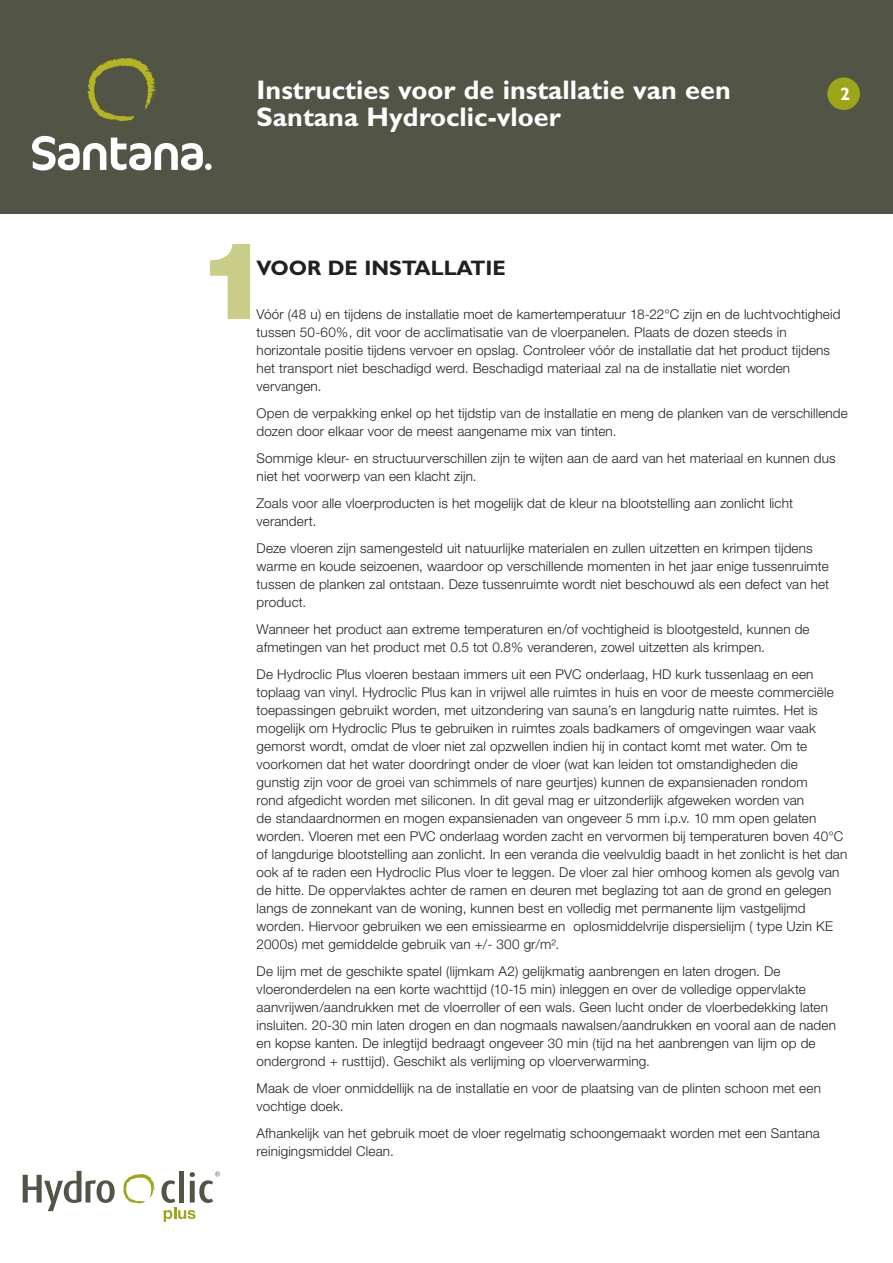
<style>
.page{position:relative;width:893px;height:1263px;background:#fff}
.page>*{position:absolute;margin:0;border:0;box-sizing:border-box;transform-origin:0 0}
.t1{font:900 108px "Helvetica Neue";color:#c9cd88}
.t2{font:700 27px/27px "Gill Sans";color:#fff}
.t3{font:700 21px "Gill Sans";color:#231f20}
.t4{font:700 18px "Gill Sans";color:#fff}
.t5{font:300 13.5px/18px "Helvetica Neue";letter-spacing:.01em;color:#231f20}
</style>
<div class="page">
<div style="left:0;top:0;width:893px;height:213px;background:#525446"></div>
<svg style="left:87px;top:58px;width:69px;height:64px"></svg>
<svg style="left:32px;top:136px;width:171px;height:35px"></svg>
<div style="left:205px;top:164px;width:7px;height:6px;background:#fff;border-radius:50%"></div>
<svg style="left:123px;top:1174px;width:32px;height:30px"></svg>
<svg style="left:23px;top:1171px;width:92px;height:40px"></svg>
<svg style="left:161px;top:1171px;width:59px;height:51px"></svg>
<div style="left:827px;top:77px;width:33px;height:33px;background:#9da618;border-radius:50%"></div>
<h2 class="t2" style="left:257px;top:76px;width:476px">Instructies voor de installatie van een<br>Santana Hydroclic-vloer</h2>
<h3 class="t4" style="left:840px;top:83px;width:11px">2</h3>
<h1 class="t1" style="left:197px;top:216px;width:74px">1</h1>
<h3 class="t3" style="left:257px;top:256px;width:251px">VOOR DE INSTALLATIE</h3>
<p class="t5" style="left:257px;top:305px;width:585px">Vóór (48 u) en tijdens de installatie moet de kamertemperatuur 18-22°C zijn en de luchtvochtigheid tussen 50-60%, dit voor de acclimatisatie van de vloerpanelen. Plaats de dozen steeds in horizontale positie tijdens vervoer en opslag. Controleer vóór de installatie dat het product tijdens het transport niet beschadigd werd. Beschadigd materiaal zal na de installatie niet worden vervangen.</p>
<p class="t5" style="left:257px;top:404px;width:593px">Open de verpakking enkel op het tijdstip van de installatie en meng de planken van de verschillende dozen door elkaar voor de meest aangename mix van tinten.</p>
<p class="t5" style="left:257px;top:449px;width:580px">Sommige kleur- en structuurverschillen zijn te wijten aan de aard van het materiaal en kunnen dus niet het voorwerp van een klacht zijn.</p>
<p class="t5" style="left:257px;top:494px;width:538px">Zoals voor alle vloerproducten is het mogelijk dat de kleur na blootstelling aan zonlicht licht verandert.</p>
<p class="t5" style="left:257px;top:539px;width:574px">Deze vloeren zijn samengesteld uit natuurlijke materialen en zullen uitzetten en krimpen tijdens warme en koude seizoenen, waardoor op verschillende momenten in het jaar enige tussenruimte tussen de planken zal ontstaan. Deze tussenruimte wordt niet beschouwd als een defect van het product.</p>
<p class="t5" style="left:257px;top:620px;width:554px">Wanneer het product aan extreme temperaturen en/of vochtigheid is blootgesteld, kunnen de afmetingen van het product met 0.5 tot 0.8% veranderen, zowel uitzetten als krimpen.</p>
<p class="t5" style="left:257px;top:665px;width:592px">De Hydroclic Plus vloeren bestaan immers uit een PVC onderlaag, HD kurk tussenlaag en een toplaag van vinyl. Hydroclic Plus kan in vrijwel alle ruimtes in huis en voor de meeste commerciële toepassingen gebruikt worden, met uitzondering van sauna’s en langdurig natte ruimtes. Het is mogelijk om Hydroclic Plus te gebruiken in ruimtes zoals badkamers of omgevingen waar vaak gemorst wordt, omdat de vloer niet zal opzwellen indien hij in contact komt met water. Om te voorkomen dat het water doordringt onder de vloer (wat kan leiden tot omstandigheden die<br>gunstig zijn voor de groei van schimmels of nare geurtjes) kunnen de expansienaden rondom<br>rond afgedicht worden met siliconen. In dit geval mag er uitzonderlijk afgeweken worden van<br>de standaardnormen en mogen expansienaden van ongeveer 5 mm i.p.v. 10 mm open gelaten worden. Vloeren met een PVC onderlaag worden zacht en vervormen bij temperaturen boven 40°C of langdurige blootstelling aan zonlicht. In een veranda die veelvuldig baadt in het zonlicht is het dan ook af te raden een Hydroclic Plus vloer te leggen. De vloer zal hier omhoog komen als gevolg van de hitte. De oppervlaktes achter de ramen en deuren met beglazing tot aan de grond en gelegen langs de zonnekant van de woning, kunnen best en volledig met permanente lijm vastgelijmd worden. Hiervoor gebruiken we een emissiearme en oplosmiddelvrije dispersielijm ( type Uzin KE 2000s) met gemiddelde gebruik van +/- 300 gr/m².</p>
<p class="t5" style="left:257px;top:962px;width:581px">De lijm met de geschikte spatel (lijmkam A2) gelijkmatig aanbrengen en laten drogen. De vloeronderdelen na een korte wachttijd (10-15 min) inleggen en over de volledige oppervlakte aanvrijwen/aandrukken met de vloerroller of een wals. Geen lucht onder de vloerbedekking laten insluiten. 20-30 min laten drogen en dan nogmaals nawalsen/aandrukken en vooral aan de naden en kopse kanten. De inlegtijd bedraagt ongeveer 30 min (tijd na het aanbrengen van lijm op de ondergrond + rusttijd). Geschikt als verlijming op vloerverwarming.</p>
<p class="t5" style="left:257px;top:1079px;width:566px">Maak de vloer onmiddellijk na de installatie en voor de plaatsing van de plinten schoon met een vochtige doek.</p>
<p class="t5" style="left:257px;top:1124px;width:565px">Afhankelijk van het gebruik moet de vloer regelmatig schoongemaakt worden met een Santana reinigingsmiddel Clean.</p>
</div>
